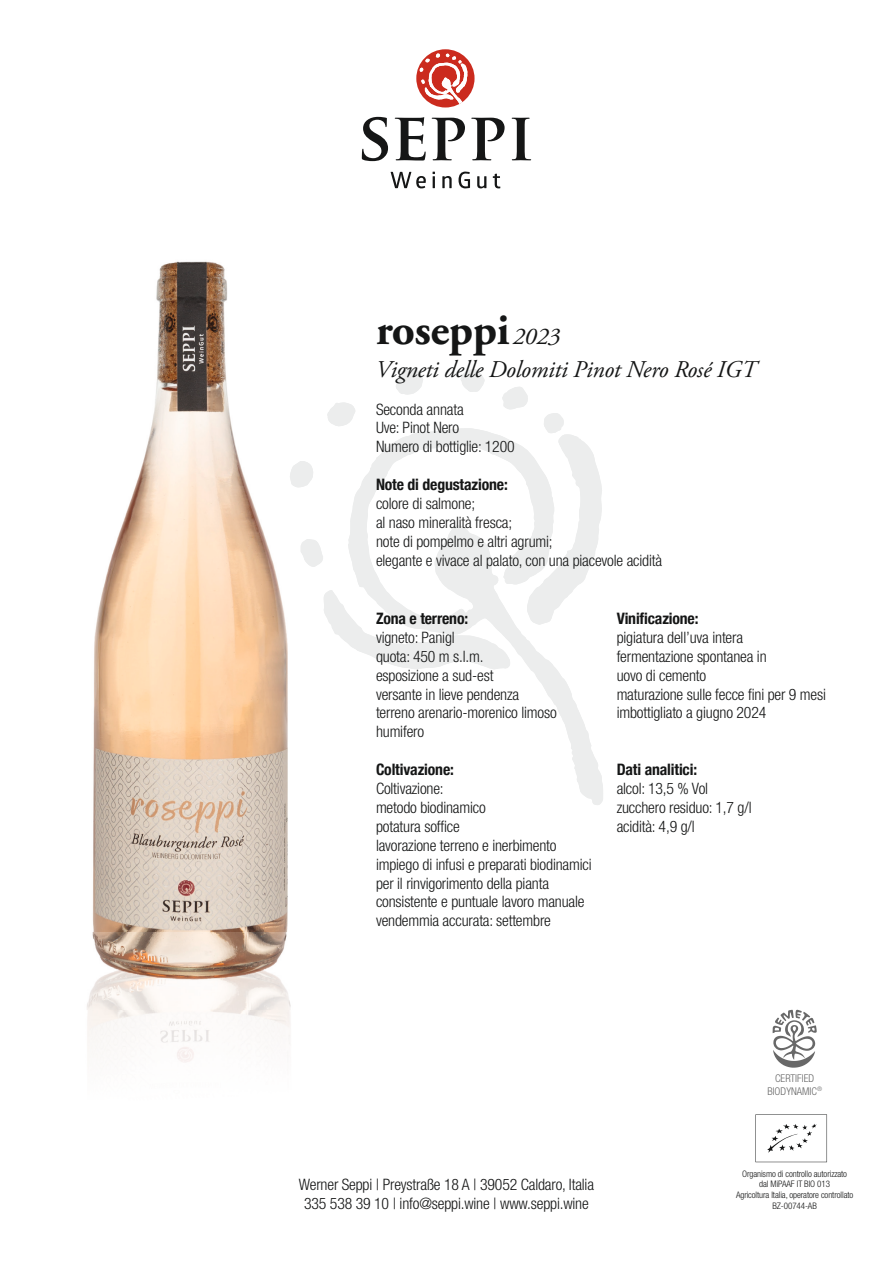
<style>
.page{position:relative;width:893px;height:1263px;background:#fff}
.page>*{position:absolute;margin:0;border:0;box-sizing:border-box;transform-origin:0 0}
.t1{font:700 45px "Adobe Garamond Pro";letter-spacing:-.01em;color:#151616}
.t2{font:italic 24px "Adobe Garamond Pro";letter-spacing:-.01em;color:#151616}
.t3{font:300 condensed 15.75px/18.9px "Helvetica Neue LT Std";letter-spacing:-.01em;color:#151616}
.t4{font:700 condensed 15.75px "Helvetica Neue";letter-spacing:-.01em;color:#151616}
.t5{font:300 condensed 10.65px/12.9px "Helvetica Neue LT Std";color:#686868;text-align:center}
.t6{font:300 condensed 9px/10.8px "Helvetica Neue LT Std";letter-spacing:-.01em;color:#151616;text-align:center}
.s1{font-weight:400;font-style:italic;font-size:24px}
</style>
<div class="page">
<img style="left:92px;top:261px;width:196px;height:718px">
<svg style="left:530px;top:669px;width:73px;height:136px"></svg>
<svg style="left:290px;top:368px;width:312px;height:301px"></svg>
<img style="left:87px;top:979px;width:204px;height:84px">
<svg style="left:391px;top:172px;width:109px;height:16px"></svg>
<svg style="left:416px;top:49px;width:59px;height:59px"></svg>
<svg style="left:420px;top:54px;width:48px;height:54px"></svg>
<svg style="left:362px;top:117px;width:169px;height:44px"></svg>
<svg style="left:773px;top:1010px;width:44px;height:58px"></svg>
<svg style="left:755px;top:1114px;width:72px;height:48px"></svg>
<h1 class="t1" style="left:376px;top:303px;width:186px">roseppi <span class="s1">2023</span></h1>
<h2 class="t2" style="left:376px;top:355px;width:382px">Vigneti delle Dolomiti Pinot Nero Rosé IGT</h2>
<p class="t3" style="left:376px;top:399px;width:140px">Seconda annata<br>Uve: Pinot Nero<br>Numero di bottiglie: 1200</p>
<p class="t4" style="left:376px;top:471px;width:133px">Note di degustazione:</p>
<p class="t3" style="left:376px;top:494px;width:288px">colore di salmone;<br>al naso mineralità fresca;<br>note di pompelmo e altri agrumi;<br>elegante e vivace al palato, con una piacevole acidità</p>
<p class="t4" style="left:376px;top:605px;width:94px">Zona e terreno:</p>
<p class="t3" style="left:376px;top:628px;width:182px">vigneto: Panigl<br>quota: 450 m s.l.m.<br>esposizione a sud-est<br>versante in lieve pendenza terreno arenario-morenico limoso humifero</p>
<p class="t4" style="left:376px;top:756px;width:79px">Coltivazione:</p>
<p class="t3" style="left:376px;top:779px;width:217px">Coltivazione:<br>metodo biodinamico<br>potatura soffice<br>lavorazione terreno e inerbimento impiego di infusi e preparati biodinamici per il rinvigorimento della pianta consistente e puntuale lavoro manuale vendemmia accurata: settembre</p>
<p class="t4" style="left:617px;top:605px;width:83px">Vinificazione:</p>
<p class="t3" style="left:617px;top:628px;width:211px">pigiatura dell’uva intera<br>fermentazione spontanea in<br>uovo di cemento<br>maturazione sulle fecce fini per 9 mesi imbottigliato a giugno 2024</p>
<p class="t4" style="left:617px;top:756px;width:82px">Dati analitici:</p>
<p class="t3" style="left:617px;top:779px;width:136px">alcol: 13,5 % Vol zucchero residuo: 1,7 g/l acidità: 4,9 g/l</p>
<p class="t3" style="left:299px;top:1175px;width:297px;text-align:center">Werner Seppi | Preystraße 18 A | 39052 Caldaro, Italia<br>335 538 39 10 | info@seppi.wine | www.seppi.wine</p>
<p class="t5" style="left:767px;top:1072px;width:56px">CERTIFIED<br>BIODYNAMIC<sup>®</sup></p>
<p class="t6" style="left:736px;top:1168px;width:119px">Organismo di controllo autorizzato<br>dal MiPAAF IT BIO 013<br>Agricoltura Italia, operatore controllato<br>BZ-00744-AB</p>
</div>
